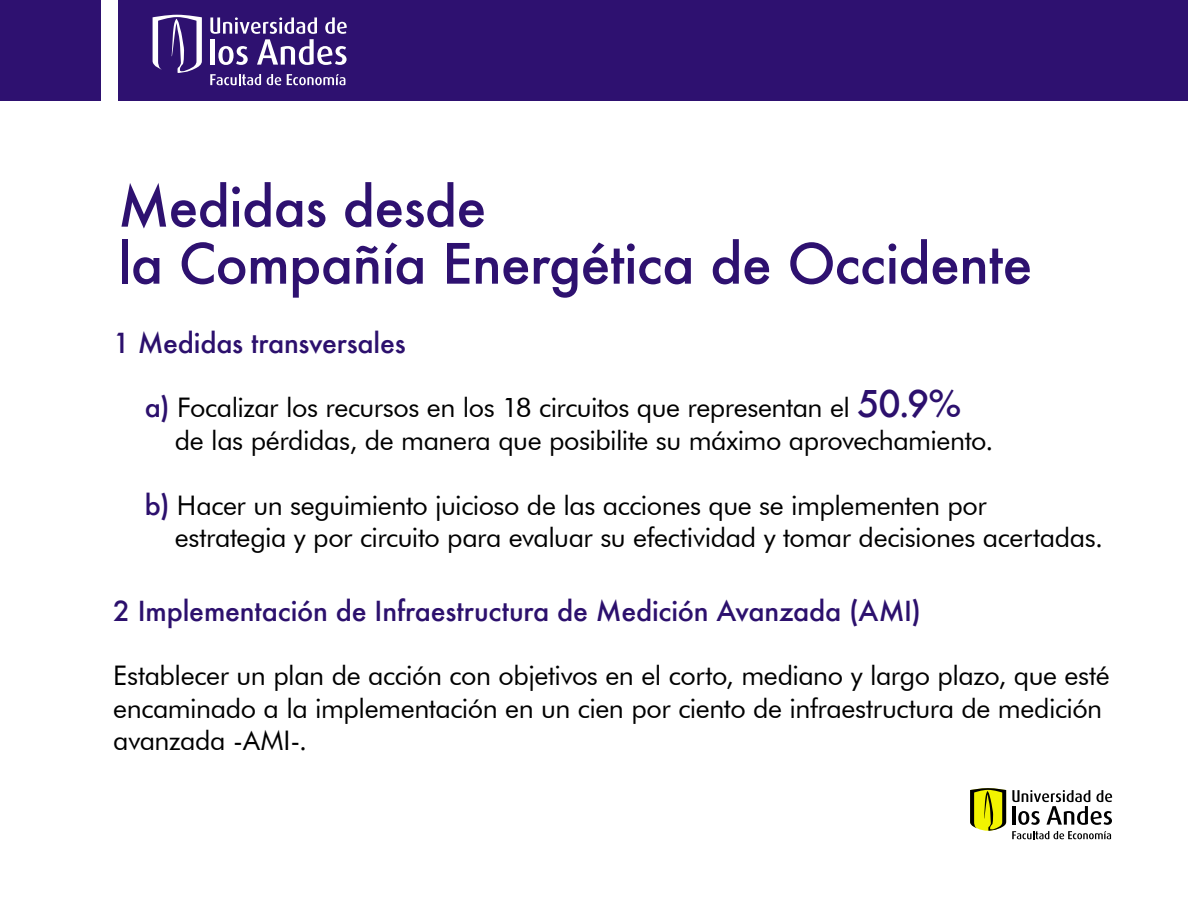
<style>
.page{position:relative;width:1188px;height:918px;background:#fff}
.page>*{position:absolute;margin:0;border:0;box-sizing:border-box;transform-origin:0 0}
.t1{font:500 54px/57px "Futura";letter-spacing:-.015em;color:#2e1170}
.t2{font:27px/32.4px "Futura BT";letter-spacing:-.015em;color:#000}
.t3{font:500 27px "Futura";letter-spacing:-.005em;color:#2c106d}
.s1{font-family:"Futura";font-weight:500;color:#2c106d}
.s2{font-family:"Futura";font-weight:500;font-size:36px;color:#2c106d}
</style>
<div class="page">
<div style="left:0;top:0;width:100px;height:100px;background:#2e1170"></div>
<div style="left:118px;top:0;width:1070px;height:100px;background:#2e1170"></div>
<svg style="left:153px;top:15px;width:49px;height:58px"></svg>
<svg style="left:210px;top:17px;width:137px;height:48px"></svg>
<svg style="left:210px;top:74px;width:51px;height:11px"></svg>
<svg style="left:267px;top:74px;width:14px;height:11px"></svg>
<svg style="left:287px;top:74px;width:58px;height:11px"></svg>
<svg style="left:970px;top:788px;width:36px;height:43px;background:#a8a912"></svg>
<svg style="left:1012px;top:790px;width:100px;height:35px"></svg>
<svg style="left:1012px;top:831px;width:99px;height:8px"></svg>
<h1 class="t1" style="left:118px;top:177px;width:916px">Medidas desde<br>la Compañía Energética de Occidente</h1>
<p class="t3" style="left:113px;top:324px;width:294px">1 Medidas transversales</p>
<p class="t2" style="left:175px;top:391px;width:820px;text-indent:-30px"><span class="s1">a)</span> Focalizar los recursos en los 18 circuitos que representan el <span class="s2">50.9% </span>de las pérdidas, de manera que posibilite su máximo aprovechamiento.</p>
<p class="t2" style="left:175px;top:489px;width:930px;text-indent:-30px"><span class="s1">b)</span> Hacer un seguimiento juicioso de las acciones que se implementen por estrategia y por circuito para evaluar su efectividad y tomar decisiones acertadas.</p>
<p class="t3" style="left:113px;top:592px;width:809px">2 Implementación de Infraestructura de Medición Avanzada (AMI)</p>
<p class="t2" style="left:113px;top:659px;width:998px">Establecer un plan de acción con objetivos en el corto, mediano y largo plazo, que esté encaminado a la implementación en un cien por ciento de infraestructura de medición avanzada -AMI-.</p>
</div>
